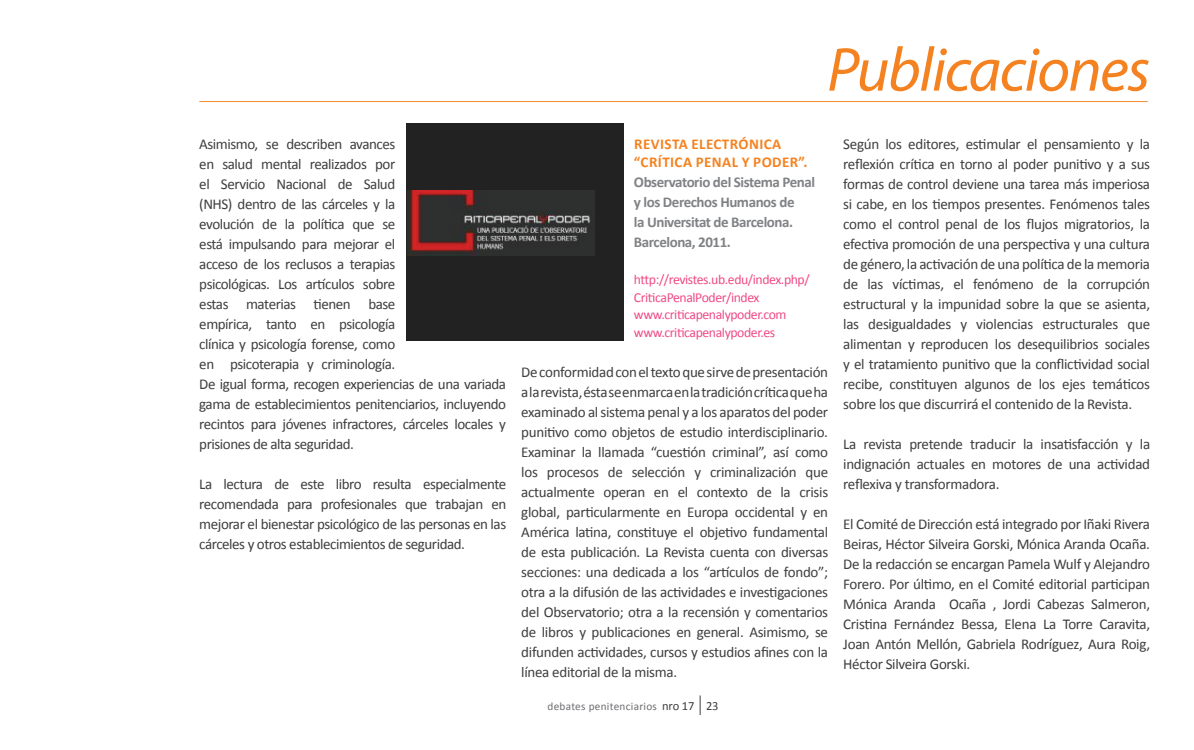
<style>
.page{position:relative;width:1194px;height:750px;background:#fff}
.page>*{position:absolute;margin:0;border:0;box-sizing:border-box;transform-origin:0 0}
.t1{font:italic 62.5px "Myriad Pro";letter-spacing:-.025em;color:#f58220}
.t2{font:15px/20px "Calibri";letter-spacing:-.03em;color:#3e3e3f;text-align:justify}
.t3{font:700 15px/20px "Calibri";letter-spacing:-.03em;color:#808285}
.t4{font:700 15px "Calibri";letter-spacing:.03em;color:#f58220}
.t5{font:13.75px/17.5px "Calibri";letter-spacing:-.03em;color:#ef4a85}
.t6{font:11.25px "Calibri";letter-spacing:.025em;color:#6c6d70}
.s1{font-size:12.5px;color:#3e3e3f}
</style>
<div class="page">
<svg style="left:700px;top:695px;width:1px;height:20px"></svg>
<hr style="left:199px;top:101px;width:949px;height:1px;background:#f68c32">
<div style="left:406px;top:124px;width:217px;height:217px;background:#222"></div>
<img style="left:407px;top:190px;width:188px;height:65px">
<h1 class="t1" style="left:827px;top:31px;width:324px">Publicaciones</h1>
<p class="t2" style="left:199px;top:133px;width:308px;text-align:left">Asimismo, se describen avances<br>en salud mental realizados por<br>el Servicio Nacional de Salud<br>(NHS) dentro de las cárceles y la<br>evolución de la política que se<br>está impulsando para mejorar el<br>acceso de los reclusos a terapias<br>psicológicas. Los artículos sobre<br>estas materias tienen base<br>empírica, tanto en psicología<br>clínica y psicología forense, como<br>en psicoterapia y criminología.<br>De igual forma, recogen experiencias de una variada gama de establecimientos penitenciarios, incluyendo recintos para jóvenes infractores, cárceles locales y prisiones de alta seguridad.</p>
<p class="t2" style="left:199px;top:473px;width:308px">La lectura de este libro resulta especialmente recomendada para profesionales que trabajan en mejorar el bienestar psicológico de las personas en las cárceles y otros establecimientos de seguridad.</p>
<p class="t4" style="left:634px;top:134px;width:34px">Revista</p>
<p class="t4" style="left:691px;top:134px;width:9px">electr</p>
<p class="t4" style="left:738px;top:134px;width:20px">ónica</p>
<p class="t4" style="left:634px;top:152px;width:37px">“Crítica</p>
<p class="t4" style="left:696px;top:152px;width:18px">Penal</p>
<p class="t4" style="left:742px;top:152px;width:67px">y Poder”.</p>
<p class="t3" style="left:634px;top:171px;width:183px">Observatorio del Sistema Penal y los Derechos Humanos de<br>la Universitat de Barcelona.<br>Barcelona, 2011.</p>
<p class="t5" style="left:634px;top:270px;width:177px">http://revistes.ub.edu/index.php/<br>CriticaPenalPoder/index www.criticapenalypoder.com www.criticapenalypoder.es</p>
<p class="t2" style="left:521px;top:361px;width:308px">De conformidad con el texto que sirve de presentación a la revista, ésta se enmarca en la tradición crítica que ha examinado al sistema penal y a los aparatos del poder punitivo como objetos de estudio interdisciplinario.<br>Examinar la llamada “cuestión criminal”, así como los procesos de selección y criminalización que actualmente operan en el contexto de la crisis global, particularmente en Europa occidental y en América latina, constituye el objetivo fundamental de esta publicación. La Revista cuenta con diversas secciones: una dedicada a los “artículos de fondo”; otra a la difusión de las actividades e investigaciones del Observatorio; otra a la recensión y comentarios de libros y publicaciones en general. Asimismo, se difunden actividades, cursos y estudios afines con la línea editorial de la misma.</p>
<p class="t6" style="left:547px;top:699px;width:173px">debates penitenciarios <span class="s1">nro 17 23</span></p>
<p class="t2" style="left:843px;top:133px;width:308px">Según los editores, estimular el pensamiento y la reflexión crítica en torno al poder punitivo y a sus formas de control deviene una tarea más imperiosa si cabe, en los tiempos presentes. Fenómenos tales como el control penal de los flujos migratorios, la efectiva promoción de una perspectiva y una cultura de género, la activación de una política de la memoria de las víctimas, el fenómeno de la corrupción estructural y la impunidad sobre la que se asienta, las desigualdades y violencias estructurales que alimentan y reproducen los desequilibrios sociales y el tratamiento punitivo que la conflictividad social recibe, constituyen algunos de los ejes temáticos sobre los que discurrirá el contenido de la Revista.</p>
<p class="t2" style="left:843px;top:433px;width:308px">La revista pretende traducir la insatisfacción y la indignación actuales en motores de una actividad reflexiva y transformadora.</p>
<p class="t2" style="left:843px;top:513px;width:308px">El Comité de Dirección está integrado por Iñaki Rivera Beiras, Héctor Silveira Gorski, Mónica Aranda Ocaña.<br>De la redacción se encargan Pamela Wulf y Alejandro Forero. Por último, en el Comité editorial participan Mónica Aranda Ocaña , Jordi Cabezas Salmeron, Cristina Fernández Bessa, Elena La Torre Caravita, Joan Antón Mellón, Gabriela Rodríguez, Aura Roig, Héctor Silveira Gorski.</p>
</div>
